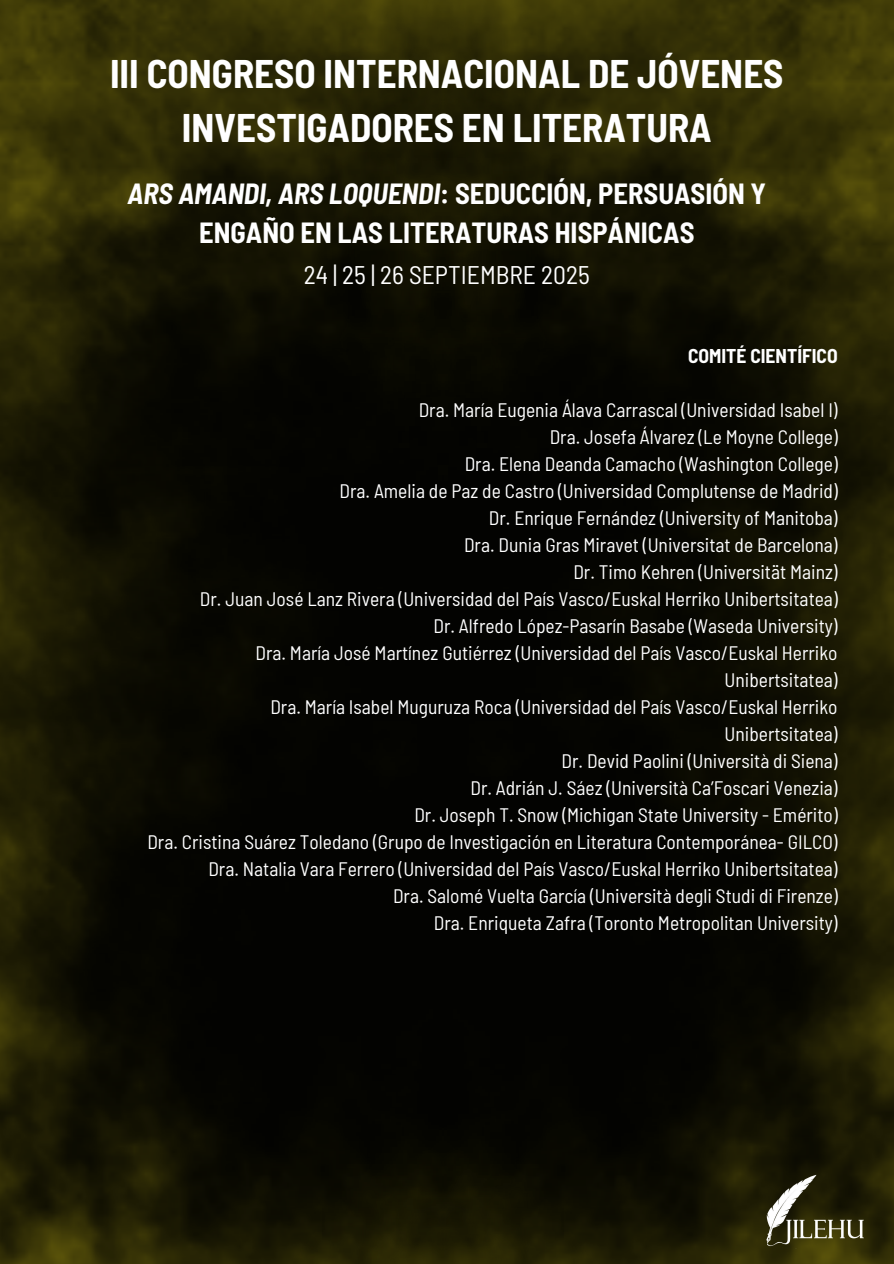
<style>
.page{position:relative;width:894px;height:1264px;background:#fff}
.page>*{position:absolute;margin:0;border:0;box-sizing:border-box;transform-origin:0 0}
.t1{font:700 semi-condensed 39px/54px "Barlow";color:#fff;text-align:center}
.t2{font:700 semi-condensed 28.5px/39.3px "Barlow";color:#fff;text-align:center}
.t3{font:semi-condensed 25.5px "Barlow";color:#fff}
.t4{font:semi-condensed 19.5px "Barlow";color:#fff}
.t5{font:700 semi-condensed 19.5px "Barlow";color:#fff}
.s1{font-style:italic}
</style>
<div class="page">
<img style="left:0;top:0;width:287px;height:1263px">
<img style="left:287px;top:0;width:606px;height:1263px">
<img style="left:752px;top:1147px;width:116px;height:116px">
<p class="t1" style="left:110px;top:45px;width:674px">III CONGRESO INTERNACIONAL DE JÓVENES<br>INVESTIGADORES EN LITERATURA</p>
<p class="t2" style="left:127px;top:173px;width:640px"><span class="s1">ARS AMANDI, ARS LOQUENDI</span>: SEDUCCIÓN, PERSUASIÓN Y<br>ENGAÑO EN LAS LITERATURAS HISPÁNICAS</p>
<p class="t3" style="left:304px;top:258px;width:287px">24 | 25 | 26 SEPTIEMBRE 2025</p>
<h3 class="t5" style="left:687px;top:343px;width:151px">COMITÉ CIENTÍFICO</h3>
<p class="t4" style="left:418px;top:397px;width:420px">Dra. María Eugenia Álava Carrascal (Universidad Isabel I)</p>
<h1 class="t4" style="left:549px;top:424px;width:289px">Dra. Josefa Álvarez (Le Moyne College)</h1>
<h2 class="t4" style="left:464px;top:451px;width:374px">Dra. Elena Deanda Camacho (Washington College)</h2>
<h4 class="t4" style="left:339px;top:478px;width:499px">Dra. Amelia de Paz de Castro (Universidad Complutense de Madrid)</h4>
<p class="t4" style="left:489px;top:505px;width:350px">Dr. Enrique Fernández (University of Manitoba)</p>
<p class="t4" style="left:464px;top:532px;width:375px">Dra. Dunia Gras Miravet (Universitat de Barcelona)</p>
<p class="t4" style="left:573px;top:559px;width:266px">Dr. Timo Kehren (Universität Mainz)</p>
<p class="t4" style="left:200px;top:586px;width:639px">Dr. Juan José Lanz Rivera (Universidad del País Vasco/Euskal Herriko Unibertsitatea)</p>
<p class="t4" style="left:433px;top:613px;width:405px">Dr. Alfredo López-Pasarín Basabe (Waseda University)</p>
<p class="t4" style="left:255px;top:640px;width:583px">Dra. María José Martínez Gutiérrez (Universidad del País Vasco/Euskal Herriko</p>
<p class="t4" style="left:724px;top:667px;width:115px">Unibertsitatea)</p>
<p class="t4" style="left:270px;top:694px;width:568px">Dra. María Isabel Muguruza Roca (Universidad del País Vasco/Euskal Herriko</p>
<p class="t4" style="left:724px;top:721px;width:115px">Unibertsitatea)</p>
<p class="t4" style="left:561px;top:748px;width:277px">Dr. Devid Paolini (Università di Siena)</p>
<p class="t4" style="left:470px;top:775px;width:368px">Dr. Adrián J. Sáez (Università Ca’Foscari Venezia)</p>
<p class="t4" style="left:414px;top:802px;width:424px">Dr. Joseph T. Snow (Michigan State University - Emérito)</p>
<p class="t4" style="left:147px;top:829px;width:691px">Dra. Cristina Suárez Toledano (Grupo de Investigación en Literatura Contemporánea- GILCO)</p>
<p class="t4" style="left:208px;top:856px;width:630px">Dra. Natalia Vara Ferrero (Universidad del País Vasco/Euskal Herriko Unibertsitatea)</p>
<p class="t4" style="left:393px;top:883px;width:446px">Dra. Salomé Vuelta García (Università degli Studi di Firenze)</p>
<p class="t4" style="left:433px;top:910px;width:405px">Dra. Enriqueta Zafra (Toronto Metropolitan University)</p>
</div>
